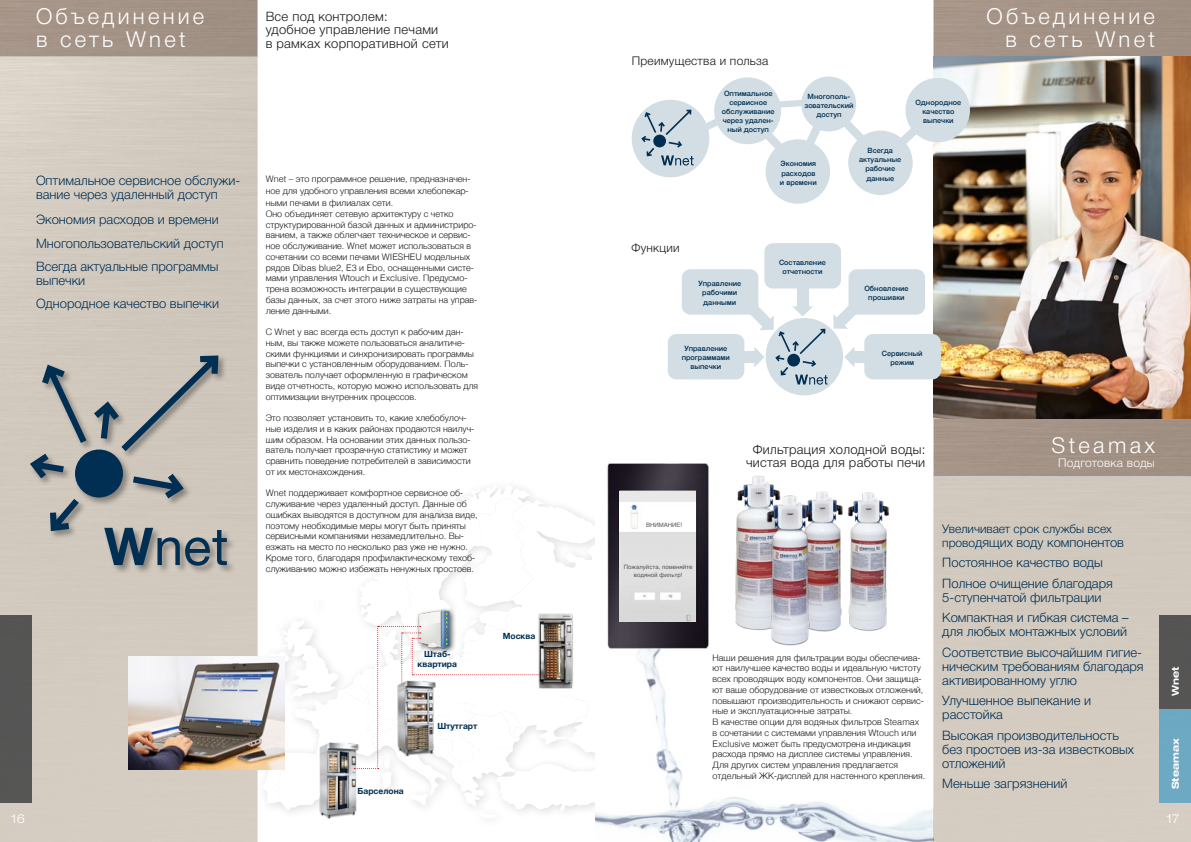
<style>
.page{position:relative;width:1191px;height:842px;background:#fff}
.page>*{position:absolute;margin:0;border:0;box-sizing:border-box;transform-origin:0 0}
.t1{font:300 22px/23px "Helvetica Neue";letter-spacing:.15em;color:#fff;text-align:right}
.t2{font:300 13px/14px "Helvetica Neue";color:#002f53}
.t3{font:300 13px/13.5px "Helvetica Neue";letter-spacing:.02em;color:#181716}
.t4{font:300 expanded 12.3px "Helvetica Neue LT Pro";color:#fff}
.t5{font:300 12px "Helvetica Neue";letter-spacing:.02em;color:#181716}
.t6{font:300 12px "Helvetica Neue";color:#002f53}
.t7{font:300 12px "Helvetica Neue";letter-spacing:.02em;color:#fff}
.t8{font:700 expanded 9.5px "Helvetica Neue LT Pro";color:#fff}
.t9{font:300 9px/10.7px "Helvetica";color:#181716}
.t10{font:700 8.5px/9.4px "Helvetica Neue";color:#002f53;text-align:center}
.t11{font:500 7.3px/9.2px "Helvetica Neue";color:#002f53;text-align:center}
.t12{font:6px/7.6px "Helvetica";color:#565655;text-align:center}
.s1{font-size:12px}
</style>
<div class="page">
<div style="left:0;top:0;width:257px;height:57px;background:#a29285"></div>
<div style="left:0;top:57px;width:257px;height:785px;background:#d3cabf"></div>
<div style="left:29px;top:354px;width:207px;height:221px;background:#181716;opacity:.4"></div>
<svg style="left:94px;top:355px;width:124px;height:96px"></svg>
<svg style="left:30px;top:454px;width:34px;height:24px"></svg>
<svg style="left:50px;top:499px;width:29px;height:32px"></svg>
<svg style="left:133px;top:474px;width:51px;height:24px"></svg>
<svg style="left:42px;top:365px;width:44px;height:78px"></svg>
<div style="left:75px;top:449px;width:48px;height:48px;background:#002f53;border-radius:50%"></div>
<svg style="left:104px;top:528px;width:123px;height:38px"></svg>
<img style="left:128px;top:656px;width:128px;height:113px">
<div style="left:933px;top:0;width:258px;height:57px;background:#a39386"></div>
<img style="left:933px;top:57px;width:258px;height:363px">
<svg style="left:256px;top:485px;width:339px;height:333px"></svg>
<img style="left:537px;top:613px;width:38px;height:76px">
<div style="left:933px;top:420px;width:258px;height:422px;background:#d3cbc0"></div>
<div style="left:933px;top:420px;width:258px;height:56px;background:#a39386"></div>
<img style="left:595px;top:647px;width:339px;height:195px">
<img style="left:606px;top:463px;width:104px;height:187px">
<img style="left:619px;top:491px;width:77px;height:131px">
<img style="left:735px;top:475px;width:46px;height:156px">
<img style="left:848px;top:492px;width:42px;height:139px">
<img style="left:811px;top:491px;width:32px;height:141px">
<img style="left:763px;top:495px;width:48px;height:153px">
<svg style="left:631px;top:77px;width:339px;height:127px"></svg>
<svg style="left:641px;top:110px;width:52px;height:55px;background:#b0c1cb"></svg>
<div style="left:765px;top:318px;width:78px;height:77px;background:#d2dee3;border-radius:50%"></div>
<div style="left:797px;top:284px;width:11px;height:24px;background:#d2dee3"></div>
<div style="left:732px;top:351px;width:23px;height:12px;background:#d2dee3"></div>
<svg style="left:844px;top:347px;width:10px;height:20px"></svg>
<div style="left:853px;top:351px;width:24px;height:12px;background:#d2dee3"></div>
<svg style="left:751px;top:303px;width:76px;height:82px"></svg>
<svg style="left:833px;top:306px;width:22px;height:23px"></svg>
<div style="left:764px;top:243px;width:77px;height:45px;background:#d2dee3;border-radius:9px"></div>
<div style="left:682px;top:269px;width:76px;height:46px;background:#d2dee3;border-radius:9px"></div>
<div style="left:848px;top:269px;width:77px;height:46px;background:#d2dee3;border-radius:9px"></div>
<div style="left:668px;top:334px;width:76px;height:45px;background:#d2dee3;border-radius:9px"></div>
<div style="left:864px;top:334px;width:77px;height:45px;background:#d2dee3;border-radius:9px"></div>
<h1 class="t1" style="left:36px;top:5px;width:170px;text-align:left">Объединение в сеть Wnet</h1>
<h2 class="t3" style="left:266px;top:10px;width:185px">Все под контролем:<br>удобное управление печами<br>в рамках корпоративной сети</h2>
<h2 class="t2" style="left:36px;top:174px;width:206px">Оптимальное сервисное обслужи&shy;вание через удаленный доступ</h2>
<h2 class="t2" style="left:36px;top:208px;width:189px;line-height:24px">Экономия расходов и времени<br>Многопользовательский доступ</h2>
<h2 class="t2" style="left:36px;top:259px;width:184px">Всегда актуальные программы выпечки</h2>
<h2 class="t2" style="left:36px;top:297px;width:185px">Однородное качество выпечки</h2>
<h3 class="t4" style="left:11px;top:811px;width:15px">16</h3>
<p class="t9" style="left:266px;top:172px;width:206px;line-height:12px">Wnet – это программное решение, предназначен&shy;ное для удобного управления всеми хлебопекар&shy;ными печами в филиалах сети.</p>
<p class="t9" style="left:266px;top:208px;width:213px">Оно объединяет сетевую архитектуру с четко структурированной базой данных и администриро&shy;ванием, а также облегчает техническое и сервис&shy;ное обслуживание. Wnet может использоваться в сочетании со всеми печами WIESHEU модельных рядов Dibas blue2, E3 и Ebo, оснащенными систе&shy;мами управления Wtouch и Exclusive. Предусмо&shy;трена возможность интеграции в существующие базы данных, за счет этого ниже затраты на управ&shy;ление данными.</p>
<p class="t9" style="left:266px;top:326px;width:214px">С Wnet у вас всегда есть доступ к рабочим дан&shy;ным, вы также можете пользоваться аналитиче&shy;скими функциями и синхронизировать программы выпечки с установленным оборудованием. Поль&shy;зователь получает оформленную в графическом виде отчетность, которую можно использовать для оптимизации внутренних процессов.</p>
<p class="t9" style="left:266px;top:412px;width:210px">Это позволяет установить то, какие хлебобулоч&shy;ные изделия и в каких районах продаются наилуч&shy;шим образом. На основании этих данных пользо&shy;ватель получает прозрачную статистику и может сравнить поведение потребителей в зависимости от их местонахождения.</p>
<p class="t9" style="left:266px;top:487px;width:213px">Wnet поддерживает комфортное сервисное об&shy;служивание через удаленный доступ. Данные об ошибках выводятся в доступном для анализа виде, поэтому необходимые меры могут быть приняты сервисными компаниями незамедлительно. Вы&shy;езжать на место по несколько раз уже не нужно.<br>Кроме того, благодаря профилактическому техоб&shy;служиванию можно избежать ненужных простоев.</p>
<p class="t10" style="left:417px;top:650px;width:41px">Штаб&shy;квартира</p>
<p class="t10" style="left:357px;top:786px;width:48px">Барселона</p>
<p class="t10" style="left:437px;top:722px;width:42px">Штутгарт</p>
<p class="t10" style="left:503px;top:631px;width:34px">Москва</p>
<h3 class="t5" style="left:631px;top:54px;width:138px">Преимущества и польза</h3>
<p class="t11" style="left:722px;top:88px;width:54px">Оптимальное сервисное обслуживание через удален&shy;ный доступ</p>
<p class="t11" style="left:804px;top:91px;width:51px">Многополь&shy;зовательский доступ</p>
<p class="t11" style="left:780px;top:159px;width:38px;text-align:left">Экономия расходов и времени</p>
<p class="t11" style="left:859px;top:145px;width:44px">Всегда актуальные рабочие данные</p>
<p class="t11" style="left:915px;top:97px;width:47px">Однородное качество выпечки</p>
<h3 class="t5" style="left:631px;top:241px;width:49px">Функции</h3>
<p class="t11" style="left:779px;top:257px;width:48px">Составление отчетности</p>
<p class="t11" style="left:698px;top:278px;width:44px">Управление рабочими данными</p>
<p class="t11" style="left:864px;top:283px;width:46px">Обновление прошивки</p>
<p class="t11" style="left:681px;top:343px;width:50px">Управление программами выпечки</p>
<p class="t11" style="left:882px;top:348px;width:42px">Сервисный режим</p>
<h1 class="t1" style="left:986px;top:5px;width:170px">Объединение в сеть Wnet</h1>
<h2 class="t3" style="left:746px;top:442px;width:181px;text-align:center">Фильтрация холодной воды: чистая вода для работы печи</h2>
<h1 class="t1" style="left:1051px;top:434px;width:105px">Steamax</h1>
<h3 class="t7" style="left:1058px;top:456px;width:98px">Подготовка воды</h3>
<p class="t12" style="left:646px;top:521px;width:38px">ВНИМАНИЕ!</p>
<p class="t12" style="left:623px;top:563px;width:70px">Пожалуйста, поменяйте водяной фильтр!</p>
<p class="t9" style="left:712px;top:651px;width:214px">Наши решения для фильтрации воды обеспечива&shy;ют наилучшее качество воды и идеальную чистоту всех проводящих воду компонентов. Они защища&shy;ют ваше оборудование от известковых отложений, повышают производительность и снижают сервис&shy;ные и эксплуатационные затраты.<br>В качестве опции для водяных фильтров Steamax в сочетании с системами управления Wtouch или Exclusive может быть предусмотрена индикация расхода прямо на дисплее системы управления.<br>Для других систем управления предлагается отдельный ЖК-дисплей для настенного крепления.</p>
<h3 class="t6" style="left:942px;top:522px;width:171px">Увеличивает срок службы всех</h3>
<h2 class="t2" style="left:942px;top:532px;width:183px;line-height:20.5px"><span class="s1">прово</span>дящих воду компонентов<br>Постоянное качество воды<br>Полное очищение благодаря</h2>
<h2 class="t2" style="left:942px;top:587px;width:188px;line-height:20.5px">5-ступенчатой фильтрации<br>Компактная и гибкая система –</h2>
<h2 class="t2" style="left:942px;top:621px;width:201px;line-height:20.5px">для любых монтажных условий<br>Соответствие высочайшим гигие-</h2>
<h2 class="t2" style="left:942px;top:659px;width:203px">ническим требованиям благодаря активированному углю</h2>
<h2 class="t2" style="left:942px;top:694px;width:150px">Улучшенное выпекание и расстойка</h2>
<h2 class="t2" style="left:942px;top:728px;width:193px">Высокая производительность без простоев из-за известковых отложений</h2>
<h2 class="t2" style="left:942px;top:777px;width:127px">Меньше загрязнений</h2>
<p class="t8" style="left:1169px;top:696px;width:31px;rotate:-90deg">Wnet</p>
<p class="t8" style="left:1169px;top:789px;width:52px;rotate:-90deg">Steamax</p>
<h3 class="t4" style="left:1166px;top:811px;width:14px">17</h3>
</div>
